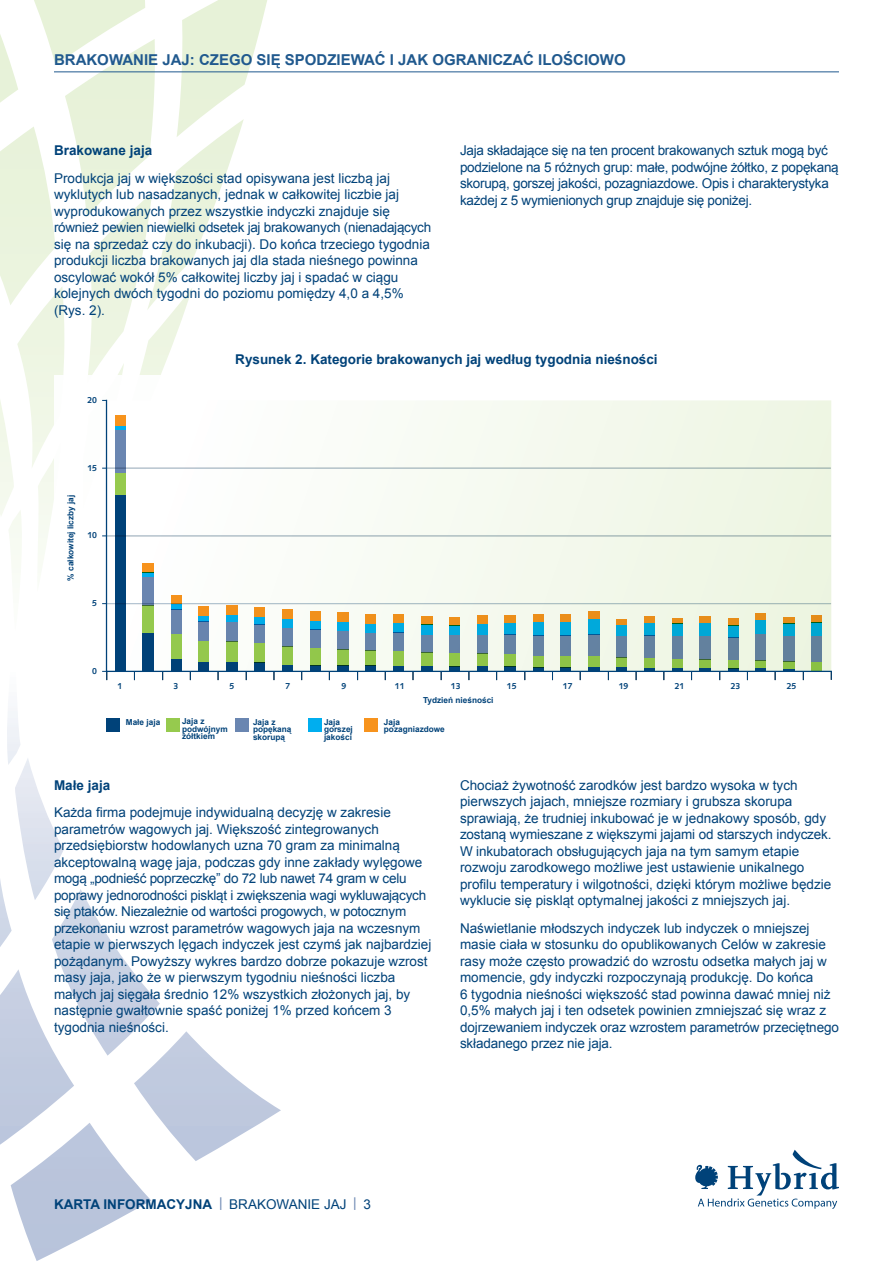
<style>
.page{position:relative;width:893px;height:1263px;background:#fff}
.page>*{position:absolute;margin:0;border:0;box-sizing:border-box;transform-origin:0 0}
.t1{font:700 15px "Arial";color:#20598e}
.Body_Heading_2{font:700 14.55px "Syntax";letter-spacing:.01em;color:#004279}
.ad_body{font:13.5px/16.5px "Arial";color:#004279}
.ad_body-2{font:13.5px/16.5px "Arial";letter-spacing:-.02em;color:#004279}
.af_image_label{font:700 13.5px "Arial";color:#004279}
.ae_para_heading{font:700 13.5px "Arial";color:#004279}
.t2{font:700 11.7px "Syntax";color:#004279}
.t3{font:700 8.7px "Syntax";color:#004279}
.ag_chart_text{font:700 8.25px/7.5px "Arial";color:#004279}
.s1{font-weight:400;color:#6a86b1}
.s2{font-weight:400}
</style>
<div class="page">
<svg style="left:0;top:0;width:270px;height:568px"></svg>
<svg style="left:0;top:711px;width:281px;height:550px"></svg>
<div style="left:54px;top:375px;width:785px;height:372px;background:#fff"></div>
<div style="left:107px;top:718px;width:13px;height:13px;background:#004279"></div>
<div style="left:166px;top:718px;width:13px;height:13px;background:#96ca4e"></div>
<div style="left:236px;top:718px;width:13px;height:13px;background:#6a86b1"></div>
<div style="left:308px;top:718px;width:13px;height:13px;background:#00aeef"></div>
<div style="left:364px;top:718px;width:13px;height:13px;background:#f7931d"></div>
<svg style="left:468px;top:673px;width:2px;height:7px"></svg>
<svg style="left:663px;top:673px;width:2px;height:7px"></svg>
<svg style="left:105px;top:399px;width:727px;height:274px"></svg>
<svg style="left:695px;top:1150px;width:144px;height:59px"></svg>
<hr style="left:54px;top:72px;width:785px;height:1px;background:#20598e">
<p class="t1" style="left:54px;top:50px;width:573px">BRAKOWANIE JAJ: CZEGO SIĘ SPODZIEWAĆ I JAK OGRANICZAĆ ILOŚCIOWO</p>
<p class="ae_para_heading" style="left:54px;top:142px;width:100px">Brakowane jaja</p>
<p class="ad_body" style="left:54px;top:170px;width:379px">Produkcja jaj w większości stad opisywana jest liczbą jaj wyklutych lub nasadzanych, jednak w całkowitej liczbie jaj wyprodukowanych przez wszystkie indyczki znajduje się również pewien niewielki odsetek jaj brakowanych (nienadających się na sprzedaż czy do inkubacji). Do końca trzeciego tygodnia produkcji liczba brakowanych jaj dla stada nieśnego powinna oscylować wokół 5% całkowitej liczby jaj i spadać w ciągu kolejnych dwóch tygodni do poziomu pomiędzy 4,0 a 4,5% (Rys. 2).</p>
<p class="ad_body-2" style="left:460px;top:142px;width:380px">Jaja składające się na ten procent brakowanych sztuk mogą być podzielone na 5 różnych grup: małe, podwójne żółtko, z popękaną skorupą, gorszej jakości, pozagniazdowe. Opis i charakterystyka każdej z 5 wymienionych grup znajduje się poniżej.</p>
<p class="t3" style="left:87px;top:395px;width:11px">20</p>
<p class="af_image_label" style="left:235px;top:350px;width:424px">Rysunek 2. Kategorie brakowanych jaj według tygodnia nieśności</p>
<p class="Body_Heading_2" style="left:312px;top:352px;width:271px">Figure 2. Sorted Cull Eggs by Week of Lay</p>
<p class="t3" style="left:87px;top:463px;width:11px">15</p>
<p class="ag_chart_text" style="left:67px;top:581px;width:88px;rotate:-90deg">% całkowitej liczby jaj</p>
<p class="t2" style="left:68px;top:576px;width:82px;rotate:-90deg">% of Total Eggs</p>
<p class="t3" style="left:87px;top:530px;width:11px">10</p>
<p class="t3" style="left:92px;top:598px;width:6px">5</p>
<p class="t3" style="left:92px;top:666px;width:6px">0</p>
<p class="t3" style="left:118px;top:681px;width:6px">1</p>
<p class="t3" style="left:174px;top:681px;width:6px">3</p>
<p class="t3" style="left:229px;top:681px;width:6px">5</p>
<p class="t3" style="left:285px;top:681px;width:6px">7</p>
<p class="t3" style="left:341px;top:681px;width:6px">9</p>
<p class="t3" style="left:395px;top:681px;width:11px">11</p>
<p class="t3" style="left:451px;top:681px;width:11px">13</p>
<p class="t3" style="left:507px;top:681px;width:11px">15</p>
<p class="t3" style="left:563px;top:681px;width:11px">17</p>
<p class="t3" style="left:619px;top:681px;width:11px">19</p>
<p class="t3" style="left:675px;top:681px;width:11px">21</p>
<p class="t3" style="left:731px;top:681px;width:11px">23</p>
<p class="t3" style="left:787px;top:681px;width:11px">25</p>
<p class="t2" style="left:126px;top:718px;width:29px">Small</p>
<p class="t2" style="left:186px;top:718px;width:38px">Double</p>
<p class="t2" style="left:255px;top:718px;width:42px">Cracked</p>
<p class="t2" style="left:328px;top:718px;width:25px">Poor</p>
<p class="t2" style="left:384px;top:718px;width:27px">Floor</p>
<p class="ag_chart_text" style="left:423px;top:696px;width:72px">Tydzień nieśności</p>
<p class="t2" style="left:424px;top:695px;width:62px">Week of lay</p>
<p class="ag_chart_text" style="left:126px;top:718px;width:36px">Małe jaja</p>
<p class="ag_chart_text" style="left:182px;top:718px;width:47px">Jaja z podwójnym żółtkiem</p>
<p class="ag_chart_text" style="left:253px;top:718px;width:40px">Jaja z popękaną skorupą</p>
<p class="ag_chart_text" style="left:324px;top:718px;width:30px">Jaja gorszej jakości</p>
<p class="ag_chart_text" style="left:384px;top:718px;width:62px">Jaja pozagniazdowe</p>
<p class="ae_para_heading" style="left:54px;top:776px;width:58px">Małe jaja</p>
<p class="ad_body" style="left:54px;top:804px;width:379px">Każda firma podejmuje indywidualną decyzję w zakresie parametrów wagowych jaj. Większość zintegrowanych przedsiębiorstw hodowlanych uzna 70 gram za minimalną akceptowalną wagę jaja, podczas gdy inne zakłady wylęgowe mogą „podnieść poprzeczkę” do 72 lub nawet 74 gram w celu poprawy jednorodności piskląt i zwiększenia wagi wykluwających się ptaków. Niezależnie od wartości progowych, w potocznym przekonaniu wzrost parametrów wagowych jaja na wczesnym etapie w pierwszych lęgach indyczek jest czymś jak najbardziej pożądanym. Powyższy wykres bardzo dobrze pokazuje wzrost masy jaja, jako że w pierwszym tygodniu nieśności liczba małych jaj sięgała średnio 12% wszystkich złożonych jaj, by następnie gwałtownie spaść poniżej 1% przed końcem 3 tygodnia nieśności.</p>
<p class="ad_body" style="left:460px;top:777px;width:373px">Chociaż żywotność zarodków jest bardzo wysoka w tych pierwszych jajach, mniejsze rozmiary i grubsza skorupa sprawiają, że trudniej inkubować je w jednakowy sposób, gdy zostaną wymieszane z większymi jajami od starszych indyczek.<br>W inkubatorach obsługujących jaja na tym samym etapie rozwoju zarodkowego możliwe jest ustawienie unikalnego profilu temperatury i wilgotności, dzięki którym możliwe będzie wyklucie się piskląt optymalnej jakości z mniejszych jaj.</p>
<p class="ad_body" style="left:460px;top:920px;width:380px">Naświetlanie młodszych indyczek lub indyczek o mniejszej masie ciała w stosunku do opublikowanych Celów w zakresie rasy może często prowadzić do wzrostu odsetka małych jaj w momencie, gdy indyczki rozpoczynają produkcję. Do końca<br>6 tygodnia nieśności większość stad powinna dawać mniej niż 0,5% małych jaj i ten odsetek powinien zmniejszać się wraz z dojrzewaniem indyczek oraz wzrostem parametrów przeciętnego składanego przez nie jaja.</p>
<p class="af_image_label" style="left:54px;top:1195px;width:319px">KARTA INFORMACYJNA <span class="s1">|</span> <span class="s2">BRAKOWANIE JAJ</span> <span class="s1">|</span> <span class="s2">3</span></p>
</div>
